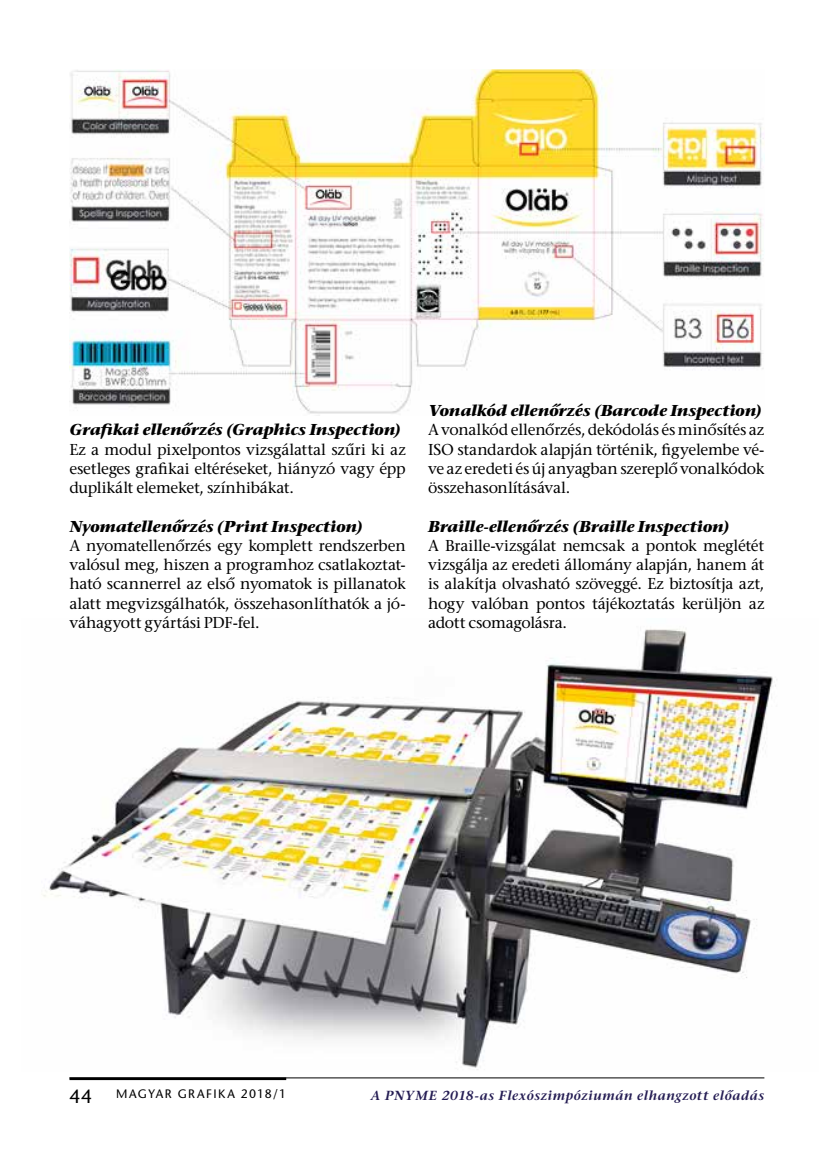
<style>
.page{position:relative;width:819px;height:1166px;background:#fff}
.page>*{position:absolute;margin:0;border:0;box-sizing:border-box;transform-origin:0 0}
.t1{font:19.25px "ITC Stone Sans";color:#000}
.t2{font:15.75px/19.2px "ITC Stone Serif";letter-spacing:-.015em;color:#000;text-align:justify}
.t3{font:italic 700 15.75px "ITC Stone Serif";letter-spacing:-.01em;color:#000}
.t4{font:italic 600 13.12px "ITC Stone Serif";letter-spacing:.045em;color:#241c53}
.t5{font:12.25px "ITC Stone Sans";letter-spacing:.12em;color:#000}
</style>
<div class="page">
<hr style="left:69px;top:1077px;width:695px;height:1px;background:#000">
<hr style="left:69px;top:1077px;width:217px;height:3px;background:#000">
<img style="left:43px;top:629px;width:733px;height:441px">
<img style="left:69px;top:69px;width:695px;height:345px">
<p class="t3" style="left:69px;top:421px;width:333px">Grafikai ellenőrzés (Graphics Inspection)</p>
<p class="t2" style="left:69px;top:442px;width:338px">Ez a modul pixelpontos vizsgálattal szűri ki az esetleges grafikai eltéréseket, hiányzó vagy épp duplikált elemeket, színhibákat.</p>
<p class="t3" style="left:69px;top:518px;width:295px">Nyomatellenőrzés (Print Inspection)</p>
<p class="t2" style="left:69px;top:538px;width:338px">A nyomatellenőrzés egy komplett rendszerben valósul meg, hiszen a programhoz csatlakoztat&shy;ható scannerrel az első nyomatok is pillanatok alatt megvizsgálhatók, összehasonlíthatók a jó&shy;váhagyott gyártási PDF-fel.</p>
<p class="t3" style="left:428px;top:402px;width:335px">Vonalkód ellenőrzés (Barcode Inspection)</p>
<p class="t2" style="left:428px;top:422px;width:338px">A vonalkód ellenőrzés, dekódolás és minősítés az ISO standardok alapján történik, figyelembe vé&shy;ve az eredeti és új anyagban szereplő vonalkódok összehasonlításával.</p>
<p class="t3" style="left:428px;top:518px;width:303px">Braille-ellenőrzés (Braille Inspection)</p>
<p class="t2" style="left:428px;top:538px;width:338px">A Braille-vizsgálat nemcsak a pontok meglétét vizsgálja az eredeti állomány alapján, hanem át is alakítja olvasható szöveggé. Ez biztosítja azt, hogy valóban pontos tájékoztatás kerüljön az adott csomagolásra.</p>
<p class="t1" style="left:69px;top:1085px;width:24px">44</p>
<p class="t5" style="left:116px;top:1087px;width:171px">MAGYAR GRAFIKA 2018/1</p>
<p class="t4" style="left:370px;top:1088px;width:395px">A PNYME 2018-as Flexószimpóziumán elhangzott előadás</p>
</div>
